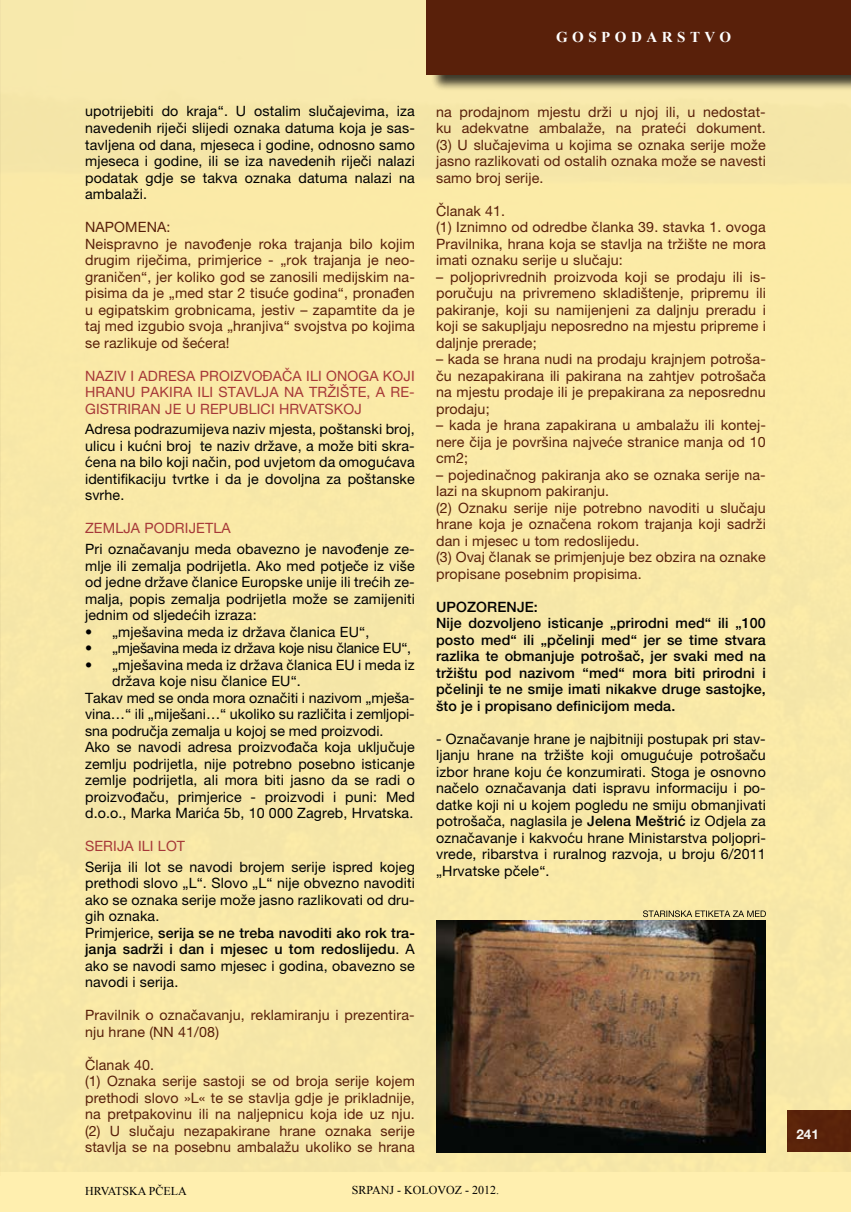
<style>
.page{position:relative;width:851px;height:1212px;background:#fff}
.page>*{position:absolute;margin:0;border:0;box-sizing:border-box;transform-origin:0 0}
.t1{font:700 15px "Times New Roman";letter-spacing:.3em;color:#fff}
.t2{font:14.25px/16.5px "Helvetica Neue LT Std";letter-spacing:.01em;color:#000;text-align:justify}
.t3{font:14.25px/16.5px "Helvetica Neue LT Std";letter-spacing:.01em;color:#59200a}
.t4{font:500 14.25px/16.5px "Helvetica Neue LT Std";letter-spacing:.01em;color:#000}
.t5{font:14.25px "Helvetica Neue LT Std";letter-spacing:.01em;color:#a63838}
.t6{font:14.25px "Helvetica Neue LT Std";letter-spacing:-.02em;color:#000}
.t7{font:700 13.5px "Helvetica Neue LT Std";color:#fff}
.t8{font:12px "Times New Roman";color:#000}
.s1{font-weight:500}
</style>
<div class="page">
<div style="left:0;top:0;width:850px;height:1212px;background:#ffefaf"></div>
<img style="left:0;top:0;width:850px;height:1171px">
<div style="left:430px;top:0;width:420px;height:108px;background:#000;opacity:.75"></div>
<div style="left:426px;top:0;width:424px;height:74px;background:#59200a"></div>
<img style="left:436px;top:920px;width:329px;height:232px">
<svg style="left:643px;top:910px;width:122px;height:7px"></svg>
<p class="t1" style="left:556px;top:27px;width:177px">GOSPODARSTVO</p>
<p class="t2" style="left:85px;top:103px;width:331px">upotrijebiti do kraja“. U ostalim slučajevima, iza navedenih riječi slijedi oznaka datuma koja je sas&shy;tavljena od dana, mjeseca i godine, odnosno samo mjeseca i godine, ili se iza navedenih riječi nalazi podatak gdje se takva oznaka datuma nalazi na ambalaži.</p>
<p class="t3" style="left:85px;top:218px;width:331px">NAPOMENA:<br>Neispravno je navođenje roka trajanja bilo kojim drugim riječima, primjerice - „rok trajanja je neo&shy;graničen“, jer koliko god se zanosili medijskim na&shy;pisima da je „med star 2 tisuće godina“, pronađen u egipatskim grobnicama, jestiv – zapamtite da je taj med izgubio svoja „hranjiva“ svojstva po kojima se razlikuje od šećera!</p>
<p class="t5" style="left:85px;top:367px;width:20px">Naziv</p>
<p class="t5" style="left:131px;top:367px;width:19px">i adresa</p>
<p class="t5" style="left:200px;top:367px;width:11px">proizvođača</p>
<p class="t5" style="left:306px;top:367px;width:32px">ili onoga</p>
<p class="t5" style="left:383px;top:367px;width:9px">koji</p>
<p class="t5" style="left:85px;top:383px;width:11px">hranu</p>
<p class="t5" style="left:141px;top:383px;width:10px">pakira</p>
<p class="t5" style="left:198px;top:383px;width:31px">ili stavlja</p>
<p class="t5" style="left:284px;top:383px;width:35px">na tržište</p>
<p class="t5" style="left:366px;top:383px;width:50px">, are-</p>
<p class="t5" style="left:85px;top:400px;width:10px">gistriran</p>
<p class="t5" style="left:165px;top:400px;width:54px">je u Republici</p>
<p class="t5" style="left:279px;top:400px;width:21px">Hrvatskoj</p>
<p class="t2" style="left:85px;top:421px;width:331px">Adresa podrazumijeva naziv mjesta, poštanski broj, ulicu i kućni broj te naziv države, a može biti skra&shy;ćena na bilo koji način, pod uvjetom da omogućava identifikaciju tvrtke i da je dovoljna za poštanske svrhe.</p>
<p class="t5" style="left:85px;top:520px;width:19px">Zemlja</p>
<p class="t5" style="left:144px;top:520px;width:10px">podrijetla</p>
<p class="t2" style="left:85px;top:540px;width:331px">Pri označavanju meda obavezno je navođenje ze&shy;mlje ili zemalja podrijetla. Ako med potječe iz više od jedne države članice Europske unije ili trećih ze&shy;malja, popis zemalja podrijetla može se zamijeniti jednim od sljedećih izraza:</p>
<p class="t2" style="left:85px;top:623px;width:286px">• „mješavina meda iz država članica EU“,</p>
<p class="t6" style="left:85px;top:639px;width:327px">• „mješavina meda iz država koje nisu članice EU“,</p>
<p class="t2" style="left:85px;top:656px;width:331px">• „mješavina meda iz država članica EU i meda iz</p>
<p class="t2" style="left:112px;top:673px;width:190px">država koje nisu članice EU“.</p>
<p class="t2" style="left:85px;top:689px;width:331px">Takav med se onda mora označiti i nazivom „mješa-</p>
<p class="t2" style="left:85px;top:706px;width:331px">vina…“ ili „miješani…“ ukoliko su različita i zemljopi-</p>
<p class="t2" style="left:85px;top:722px;width:300px">sna područja zemalja u kojoj se med proizvodi.</p>
<p class="t2" style="left:85px;top:739px;width:331px">Ako se navodi adresa proizvođača koja uključuje</p>
<p class="t2" style="left:85px;top:755px;width:331px">zemlju podrijetla, nije potrebno posebno isticanje</p>
<p class="t2" style="left:85px;top:772px;width:331px">zemlje podrijetla, ali mora biti jasno da se radi o</p>
<p class="t2" style="left:85px;top:788px;width:331px">proizvođaču, primjerice - proizvodi i puni: Med</p>
<p class="t2" style="left:85px;top:805px;width:330px">d.o.o., Marka Marića 5b, 10 000 Zagreb, Hrvatska.</p>
<p class="t5" style="left:85px;top:837px;width:19px">Serija</p>
<p class="t5" style="left:138px;top:837px;width:30px">ili lot</p>
<p class="t2" style="left:85px;top:858px;width:331px;text-align:left">Serija ili lot se navodi brojem serije ispred kojeg prethodi slovo „L“. Slovo „L“ nije obvezno navoditi ako se oznaka serije može jasno razlikovati od dru&shy;gih oznaka.<br>Primjerice, <span class="s1">serija se ne treba navoditi ako rok tra&shy;janja sadrži i dan i mjesec u tom redoslijedu</span>. A ako se navodi samo mjesec i godina, obavezno se navodi i serija.</p>
<p class="t3" style="left:85px;top:1007px;width:331px">Pravilnik o označavanju, reklamiranju i prezentira&shy;nju hrane (NN 41/08)</p>
<p class="t3" style="left:85px;top:1056px;width:331px">Članak 40.<br>(1) Oznaka serije sastoji se od broja serije kojem prethodi slovo »L« te se stavlja gdje je prikladnije, na pretpakovinu ili na naljepnicu koja ide uz nju. (2) U slučaju nezapakirane hrane oznaka serije stavlja se na posebnu ambalažu ukoliko se hrana</p>
<p class="t3" style="left:436px;top:103px;width:331px;text-align:justify">na prodajnom mjestu drži u njoj ili, u nedostat&shy;ku adekvatne ambalaže, na prateći dokument. (3) U slučajevima u kojima se oznaka serije može jasno razlikovati od ostalih oznaka može se navesti samo broj serije.</p>
<p class="t3" style="left:436px;top:202px;width:331px">Članak 41.<br>(1) Iznimno od odredbe članka 39. stavka 1. ovoga Pravilnika, hrana koja se stavlja na tržište ne mora imati oznaku serije u slučaju:</p>
<p class="t3" style="left:436px;top:268px;width:331px;text-align:justify">– poljoprivrednih proizvoda koji se prodaju ili is&shy;poručuju na privremeno skladištenje, pripremu ili pakiranje, koji su namijenjeni za daljnju preradu i koji se sakupljaju neposredno na mjestu pripreme i daljnje prerade;</p>
<p class="t3" style="left:436px;top:351px;width:331px;text-align:justify">– kada se hrana nudi na prodaju krajnjem potroša&shy;ču nezapakirana ili pakirana na zahtjev potrošača na mjestu prodaje ili je prepakirana za neposrednu prodaju;</p>
<p class="t3" style="left:436px;top:417px;width:331px;text-align:justify">– kada je hrana zapakirana u ambalažu ili kontej&shy;nere čija je površina najveće stranice manja od 10 cm2;</p>
<p class="t3" style="left:436px;top:466px;width:331px">– pojedinačnog pakiranja ako se oznaka serije na&shy;lazi na skupnom pakiranju.<br>(2) Oznaku serije nije potrebno navoditi u slučaju hrane koja je označena rokom trajanja koji sadrži dan i mjesec u tom redoslijedu.<br>(3) Ovaj članak se primjenjuje bez obzira na oznake propisane posebnim propisima.</p>
<p class="t4" style="left:436px;top:598px;width:331px">UPOZORENJE:<br>Nije dozvoljeno isticanje „prirodni med“ ili „100 posto med“ ili „pčelinji med“ jer se time stvara razlika te obmanjuje potrošač, jer svaki med na tržištu pod nazivom “med“ mora biti prirodni i pčelinji te ne smije imati nikakve druge sastojke, što je i propisano definicijom meda.</p>
<p class="t2" style="left:436px;top:730px;width:331px">- Označavanje hrane je najbitniji postupak pri stav&shy;ljanju hrane na tržište koji omugućuje potrošaču izbor hrane koju će konzumirati. Stoga je osnovno načelo označavanja dati ispravu informaciju i po&shy;datke koji ni u kojem pogledu ne smiju obmanjivati potrošača, naglasila je <span class="s1">Jelena Meštrić</span> iz Odjela za označavanje i kakvoću hrane Ministarstva poljopri&shy;vrede, ribarstva i ruralnog razvoja, u broju 6/2011 „Hrvatske pčele“.</p>
<p class="t8" style="left:85px;top:1183px;width:103px">HRVATSKA PČELA</p>
<p class="t8" style="left:352px;top:1182px;width:149px">SRPANJ - KOLOVOZ - 2012.</p>
<p class="t7" style="left:796px;top:1125px;width:24px">241</p>
</div>
